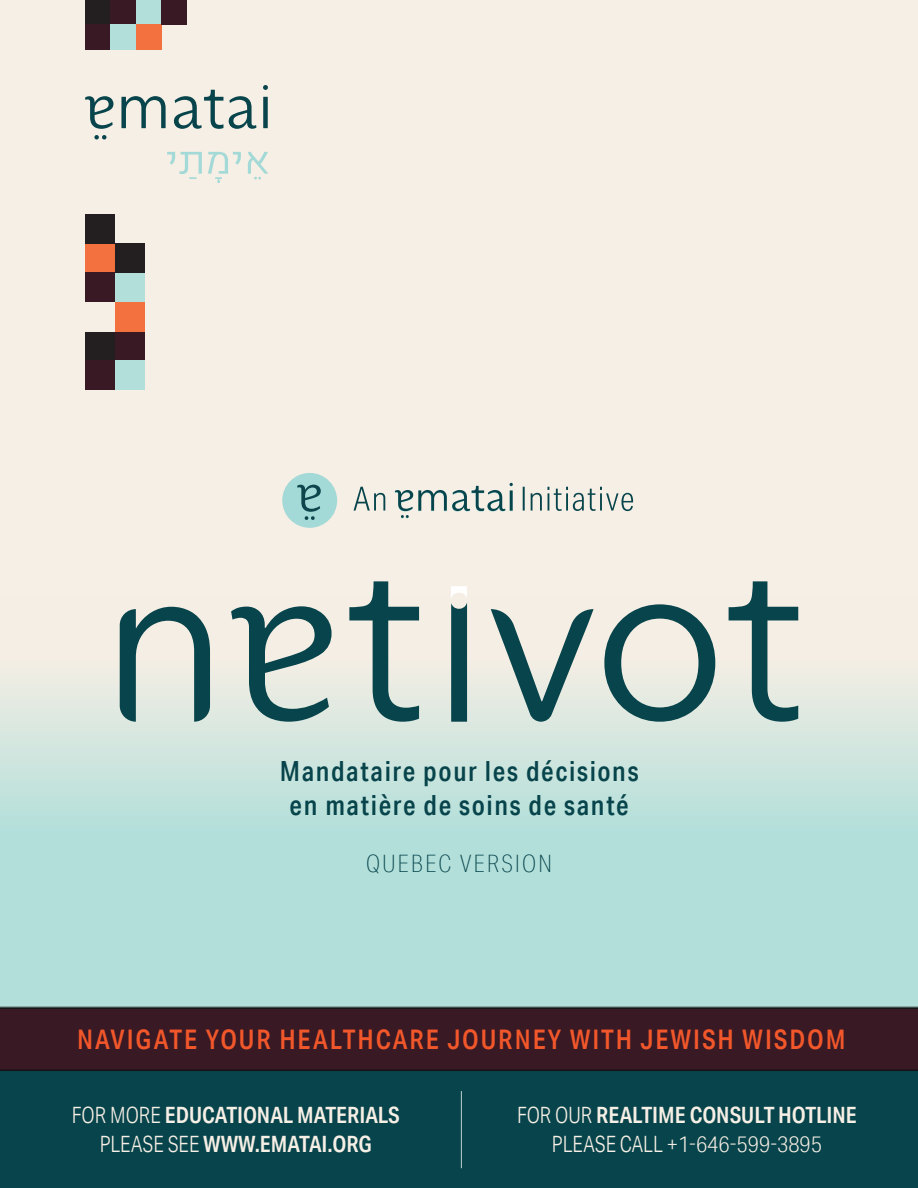
<style>
.page{position:relative;width:918px;height:1188px;background:#fff}
.page>*{position:absolute;margin:0;border:0;box-sizing:border-box;transform-origin:0 0}
.t1{font:500 27.75px/33.3px "Aktiv Grotesk Cd";letter-spacing:.055em;color:#07444b;text-align:center}
.t2{font:500 27px "Aktiv Grotesk Cd";letter-spacing:.07em;color:#f1572a}
.t3{font:100 24px "Aktiv Grotesk Cd";letter-spacing:.1em;color:#07444b}
.t4{font:300 22.5px/28.5px "Aktiv Grotesk Cd";color:#f6efe5;text-align:center}
.t5{font:600 22.5px/28.5px "Aktiv Grotesk Cd";color:#f6efe5;text-align:center}
.s1{font-weight:300}
.s2{font-weight:600}
</style>
<div class="page">
<div style="left:0;top:1071px;width:918px;height:117px;background:#07444b"></div>
<div style="left:0;top:0;width:918px;height:594px;background:#f6efe5"></div>
<svg style="left:85px;top:85px;width:183px;height:54px;background:#c5ccc5"></svg>
<svg style="left:167px;top:152px;width:101px;height:31px;background:#e3eae1"></svg>
<div style="left:115px;top:214px;width:29px;height:30px;background:#f6efe5"></div>
<div style="left:115px;top:273px;width:29px;height:29px;background:#b2dfda"></div>
<div style="left:85px;top:331px;width:30px;height:29px;background:#231f20"></div>
<div style="left:85px;top:302px;width:30px;height:29px;background:#f6efe5"></div>
<div style="left:85px;top:360px;width:30px;height:30px;background:#391924"></div>
<div style="left:115px;top:331px;width:29px;height:29px;background:#391924"></div>
<div style="left:115px;top:360px;width:29px;height:29px;background:#b2dfda"></div>
<div style="left:115px;top:243px;width:29px;height:30px;background:#231f20"></div>
<div style="left:115px;top:302px;width:29px;height:29px;background:#f3713e"></div>
<div style="left:85px;top:243px;width:30px;height:30px;background:#f3713e"></div>
<div style="left:85px;top:214px;width:30px;height:30px;background:#231f20"></div>
<div style="left:85px;top:273px;width:30px;height:29px;background:#391924"></div>
<div style="left:85px;top:0;width:26px;height:25px;background:#231f20"></div>
<div style="left:85px;top:24px;width:26px;height:26px;background:#391924"></div>
<div style="left:111px;top:0;width:25px;height:25px;background:#391924"></div>
<div style="left:111px;top:25px;width:25px;height:25px;background:#b2dfda"></div>
<div style="left:136px;top:0;width:25px;height:25px;background:#b2dfda"></div>
<div style="left:161px;top:24px;width:26px;height:26px;background:#f6efe5"></div>
<div style="left:136px;top:24px;width:25px;height:26px;background:#f3713e"></div>
<div style="left:161px;top:0;width:26px;height:25px;background:#391924"></div>
<svg style="left:0;top:594px;width:918px;height:413px;background:#c2e2dc"></svg>
<svg style="left:120px;top:607px;width:90px;height:115px;background:#91a9a6"></svg>
<svg style="left:349px;top:581px;width:70px;height:141px;background:#a2b4b0"></svg>
<svg style="left:491px;top:609px;width:103px;height:113px;background:#abbcb7"></svg>
<svg style="left:604px;top:604px;width:111px;height:118px;background:#99afab"></svg>
<svg style="left:729px;top:581px;width:69px;height:141px;background:#a1b4b0"></svg>
<svg style="left:231px;top:606px;width:101px;height:116px;background:#97adaa"></svg>
<svg style="left:451px;top:586px;width:16px;height:136px;background:#2f6166"></svg>
<div style="left:0;top:1008px;width:918px;height:63px;background:#391924"></div>
<svg style="left:354px;top:483px;width:279px;height:35px;background:#ced2cb"></svg>
<div style="left:282px;top:473px;width:55px;height:55px;background:#a3d9d6;border-radius:50%"></div>
<svg style="left:297px;top:485px;width:24px;height:35px"></svg>
<hr style="left:0;top:1007px;width:918px;height:1px;background:#151414">
<hr style="left:461px;top:1091px;width:1px;height:77px;background:#fff">
<p class="t1" style="left:280px;top:754px;width:360px">Mandataire pour les décisions en matière de soins de santé</p>
<p class="t3" style="left:366px;top:850px;width:187px">QUEBEC VERSION</p>
<p class="t2" style="left:77px;top:1023px;width:770px">NAVIGATE YOUR HEALTHCARE JOURNEY WITH JEWISH WISDOM</p>
<p class="t5" style="left:72px;top:1101px;width:329px"><span class="s1">FOR MORE</span> EDUCATIONAL MATERIALS<br><span class="s1">PLEASE SEE</span> WWW.EMATAI.ORG</p>
<p class="t4" style="left:517px;top:1101px;width:342px">FOR OUR <span class="s2">REALTIME CONSULT HOTLINE<br></span>PLEASE CALL +1-646-599-3895</p>
</div>
